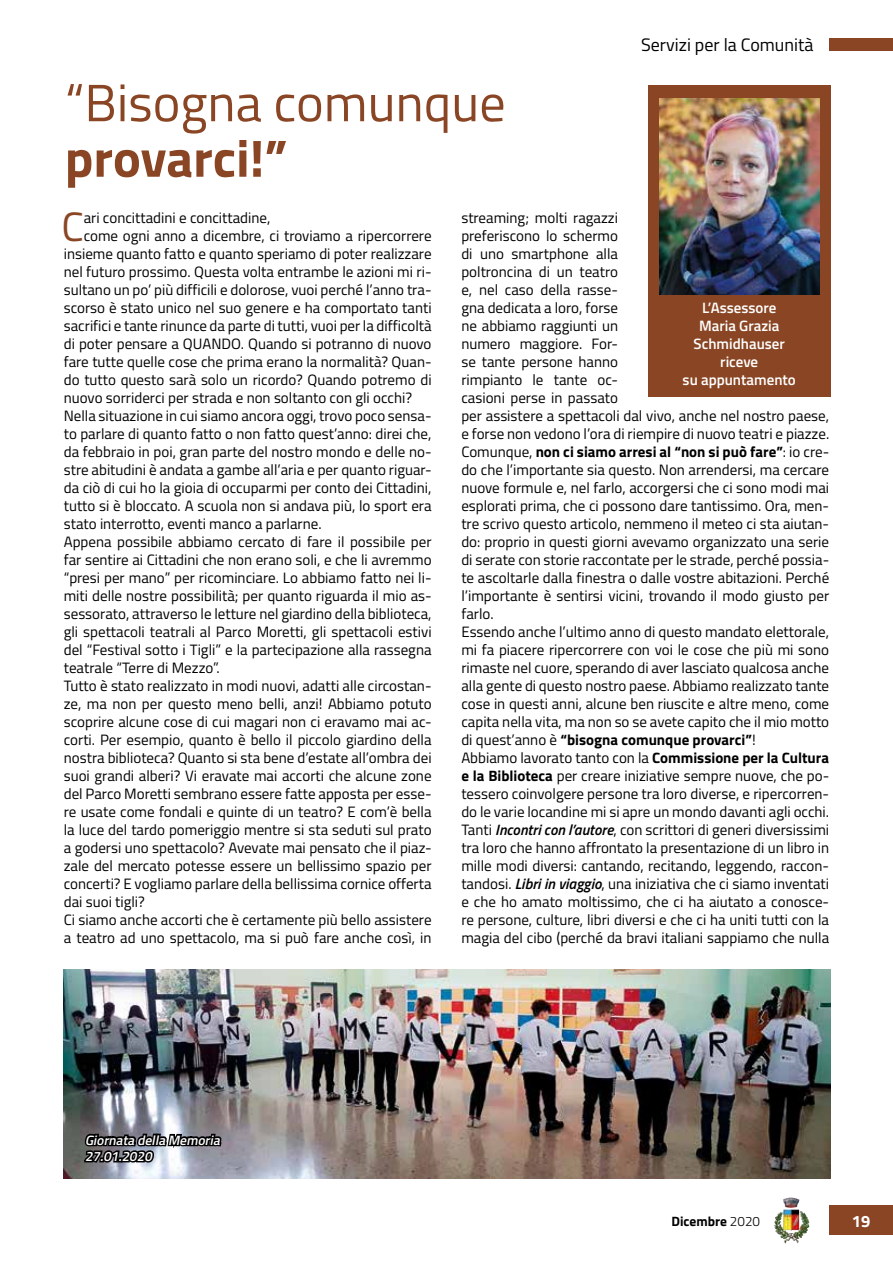
<style>
.page{position:relative;width:893px;height:1263px;background:#fff}
.page>*{position:absolute;margin:0;border:0;box-sizing:border-box;transform-origin:0 0}
.t1{font:52.5px "Titillium";color:#8a4624}
.t2{font:700 52.5px "Titillium";color:#8a4624}
.t3{font:40.95px "Titillium";color:#8a4624}
.t4{font:18px "Titillium";color:#000}
.t5{font:700 16.5px "Titillium";color:#fff}
.t6{font:15px/18px "Titillium";color:#000}
.t7{font:600 15px/18px "Titillium";color:#fff;text-align:center}
.t8{font:italic 600 13.5px/16.2px "Titillium";color:#fff}
.t9{font:700 13.5px "Titillium";color:#000}
.s1{font-weight:700}
.s2{font-weight:600;font-style:italic}
.s3{font-weight:300}
</style>
<div class="page">
<img style="left:783px;top:1197px;width:13px;height:11px">
<div style="left:829px;top:1205px;width:64px;height:30px;background:#8a4624"></div>
<div style="left:829px;top:38px;width:64px;height:13px;background:#8a4624"></div>
<div style="left:648px;top:85px;width:183px;height:312px;background:#8a4624"></div>
<img style="left:659px;top:99px;width:160px;height:196px">
<img style="left:64px;top:969px;width:767px;height:209px">
<svg style="left:80px;top:1103px;width:143px;height:76px;background:#81838b"></svg>
<h1 class="t1" style="left:65px;top:64px;width:442px">“Bisogna comunque</h1>
<h1 class="t2" style="left:65px;top:118px;width:224px">provarci!”</h1>
<p class="t4" style="left:641px;top:31px;width:174px">Servizi per la Comunità</p>
<h2 class="t3" style="left:61px;top:197px;width:24px">C</h2>
<p class="t6" style="left:84px;top:208px;width:188px">ari concittadini e concittadine,</p>
<p class="t6" style="left:84px;top:226px;width:349px">come ogni anno a dicembre, ci troviamo a ripercorrere</p>
<p class="t6" style="left:64px;top:244px;width:369px">insieme quanto fatto e quanto speriamo di poter realizzare</p>
<p class="t6" style="left:64px;top:262px;width:369px">nel futuro prossimo. Questa volta entrambe le azioni mi ri-</p>
<p class="t6" style="left:64px;top:280px;width:369px">sultano un po’ più difficili e dolorose, vuoi perché l’anno tra-</p>
<p class="t6" style="left:64px;top:298px;width:369px">scorso è stato unico nel suo genere e ha comportato tanti</p>
<p class="t6" style="left:64px;top:316px;width:369px">sacrifici e tante rinunce da parte di tutti, vuoi per la difficoltà</p>
<p class="t6" style="left:64px;top:334px;width:369px">di poter pensare a QUANDO. Quando si potranno di nuovo</p>
<p class="t6" style="left:64px;top:352px;width:369px">fare tutte quelle cose che prima erano la normalità? Quan-</p>
<p class="t6" style="left:64px;top:370px;width:369px">do tutto questo sarà solo un ricordo? Quando potremo di</p>
<p class="t6" style="left:64px;top:388px;width:350px">nuovo sorriderci per strada e non soltanto con gli occhi?</p>
<p class="t6" style="left:64px;top:406px;width:369px">Nella situazione in cui siamo ancora oggi, trovo poco sensa-</p>
<p class="t6" style="left:64px;top:424px;width:369px">to parlare di quanto fatto o non fatto quest’anno: direi che,</p>
<p class="t6" style="left:64px;top:442px;width:369px">da febbraio in poi, gran parte del nostro mondo e delle no-</p>
<p class="t6" style="left:64px;top:460px;width:369px">stre abitudini è andata a gambe all’aria e per quanto riguar-</p>
<p class="t6" style="left:64px;top:478px;width:369px">da ciò di cui ho la gioia di occuparmi per conto dei Cittadini,</p>
<p class="t6" style="left:64px;top:496px;width:369px">tutto si è bloccato. A scuola non si andava più, lo sport era</p>
<p class="t6" style="left:64px;top:514px;width:259px">stato interrotto, eventi manco a parlarne.</p>
<p class="t6" style="left:64px;top:532px;width:369px">Appena possibile abbiamo cercato di fare il possibile per</p>
<p class="t6" style="left:64px;top:550px;width:369px">far sentire ai Cittadini che non erano soli, e che li avremmo</p>
<p class="t6" style="left:64px;top:568px;width:369px">“presi per mano” per ricominciare. Lo abbiamo fatto nei li-</p>
<p class="t6" style="left:64px;top:586px;width:369px">miti delle nostre possibilità; per quanto riguarda il mio as-</p>
<p class="t6" style="left:64px;top:604px;width:369px">sessorato, attraverso le letture nel giardino della biblioteca,</p>
<p class="t6" style="left:64px;top:622px;width:369px">gli spettacoli teatrali al Parco Moretti, gli spettacoli estivi</p>
<p class="t6" style="left:64px;top:640px;width:369px">del “Festival sotto i Tigli” e la partecipazione alla rassegna</p>
<p class="t6" style="left:64px;top:658px;width:157px">teatrale “Terre di Mezzo”.</p>
<p class="t6" style="left:64px;top:676px;width:369px">Tutto è stato realizzato in modi nuovi, adatti alle circostan-</p>
<p class="t6" style="left:64px;top:694px;width:369px">ze, ma non per questo meno belli, anzi! Abbiamo potuto</p>
<p class="t6" style="left:64px;top:712px;width:369px">scoprire alcune cose di cui magari non ci eravamo mai ac-</p>
<p class="t6" style="left:64px;top:730px;width:369px">corti. Per esempio, quanto è bello il piccolo giardino della</p>
<p class="t6" style="left:64px;top:748px;width:369px">nostra biblioteca? Quanto si sta bene d’estate all’ombra dei</p>
<p class="t6" style="left:64px;top:766px;width:369px">suoi grandi alberi? Vi eravate mai accorti che alcune zone</p>
<p class="t6" style="left:64px;top:784px;width:369px">del Parco Moretti sembrano essere fatte apposta per esse-</p>
<p class="t6" style="left:64px;top:802px;width:369px">re usate come fondali e quinte di un teatro? E com’è bella</p>
<p class="t6" style="left:64px;top:820px;width:369px">la luce del tardo pomeriggio mentre si sta seduti sul prato</p>
<p class="t6" style="left:64px;top:838px;width:369px">a godersi uno spettacolo? Avevate mai pensato che il piaz-</p>
<p class="t6" style="left:64px;top:856px;width:369px">zale del mercato potesse essere un bellissimo spazio per</p>
<p class="t6" style="left:64px;top:874px;width:369px">concerti? E vogliamo parlare della bellissima cornice offerta</p>
<p class="t6" style="left:64px;top:892px;width:83px">dai suoi tigli?</p>
<p class="t6" style="left:64px;top:910px;width:369px">Ci siamo anche accorti che è certamente più bello assistere</p>
<p class="t6" style="left:64px;top:928px;width:369px">a teatro ad uno spettacolo, ma si può fare anche così, in</p>
<p class="t6" style="left:461px;top:208px;width:369px">streaming; molti ragazzi<br>preferiscono lo schermo<br>di uno smartphone alla<br>poltroncina di un teatro<br>e, nel caso della rasse-<br>gna dedicata a loro, forse<br>ne abbiamo raggiunti un<br>numero maggiore. For-<br>se tante persone hanno<br>rimpianto le tante oc-<br>casioni perse in passato<br>per assistere a spettacoli dal vivo, anche nel nostro paese, e forse non vedono l’ora di riempire di nuovo teatri e piazze.<br>Comunque, <span class="s1">non ci siamo arresi al “non si può fare”</span>: io cre&shy;do che l’importante sia questo. Non arrendersi, ma cercare nuove formule e, nel farlo, accorgersi che ci sono modi mai esplorati prima, che ci possono dare tantissimo. Ora, men&shy;tre scrivo questo articolo, nemmeno il meteo ci sta aiutan&shy;do: proprio in questi giorni avevamo organizzato una serie di serate con storie raccontate per le strade, perché possia&shy;te ascoltarle dalla finestra o dalle vostre abitazioni. Perché l’importante è sentirsi vicini, trovando il modo giusto per farlo.<br>Essendo anche l’ultimo anno di questo mandato elettorale, mi fa piacere ripercorrere con voi le cose che più mi sono rimaste nel cuore, sperando di aver lasciato qualcosa anche alla gente di questo nostro paese. Abbiamo realizzato tante cose in questi anni, alcune ben riuscite e altre meno, come capita nella vita, ma non so se avete capito che il mio motto di quest’anno è <span class="s1">“bisogna comunque provarci”</span>!<br>Abbiamo lavorato tanto con la <span class="s1">Commissione per la Cultura e la Biblioteca</span> per creare iniziative sempre nuove, che po&shy;tessero coinvolgere persone tra loro diverse, e ripercorren&shy;do le varie locandine mi si apre un mondo davanti agli occhi.<br>Tanti <span class="s2">Incontri con l’autore</span>, con scrittori di generi diversissimi tra loro che hanno affrontato la presentazione di un libro in mille modi diversi: cantando, recitando, leggendo, raccon&shy;tandosi. <span class="s2">Libri in viaggio</span>, una iniziativa che ci siamo inventati e che ho amato moltissimo, che ci ha aiutato a conosce&shy;re persone, culture, libri diversi e che ci ha uniti tutti con la magia del cibo (perché da bravi italiani sappiamo che nulla</p>
<p class="t7" style="left:683px;top:298px;width:115px">L’Assessore<br>Maria Grazia<br>Schmidhauser riceve<br>su appuntamento</p>
<p class="t8" style="left:85px;top:1131px;width:140px">Giornata della Memoria<br>27.01.2020</p>
<p class="t9" style="left:671px;top:1210px;width:90px">Dicembre <span class="s3">2020</span></p>
<p class="t5" style="left:852px;top:1208px;width:20px">19</p>
</div>
